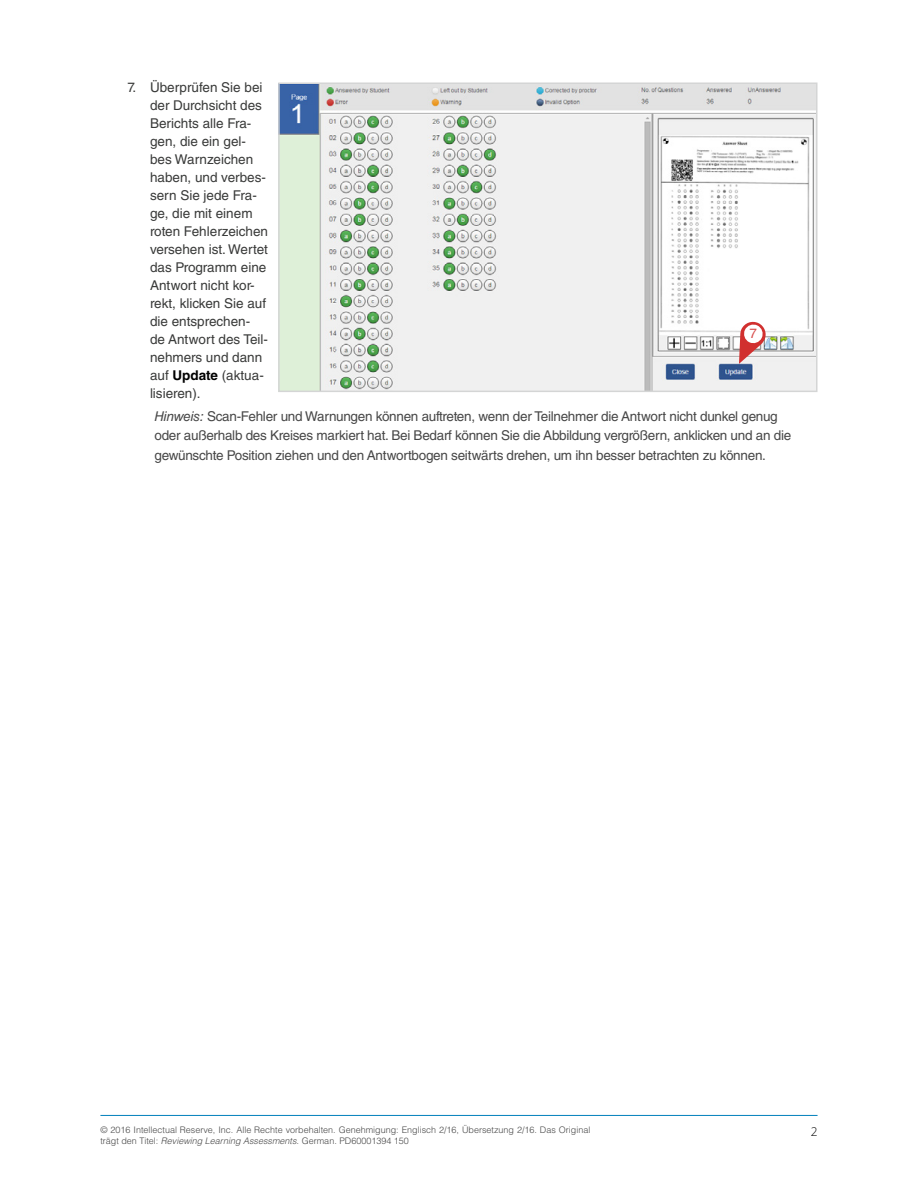
<style>
.page{position:relative;width:918px;height:1188px;background:#fff}
.page>*{position:absolute;margin:0;border:0;box-sizing:border-box;transform-origin:0 0}
.para_numberedList{font:13.5px/18px "Helveticalds Lat";color:#393a39}
.para_note{font:13.5px/19.5px "Helveticalds Lat";letter-spacing:-.02em;color:#474747}
.para_numbers{font:13.5px "Helveticalds Lat";color:#d84f4e}
.t1{font:300 12px "Zoramlds Lat";color:#000}
.t2{font:300 9px/10.8px "Helveticalds Lat";color:#474747}
.s1{font-weight:700;color:#000}
.s2{font-style:italic}
</style>
<div class="page">
<hr style="left:100px;top:1115px;width:718px;height:1px;background:#0080bb">
<img style="left:281px;top:85px;width:534px;height:304px">
<div style="left:278px;top:82px;width:540px;height:310px;border:2px solid #d4d5d5"></div>
<svg style="left:739px;top:320px;width:28px;height:44px"></svg>
<p class="para_numberedList" style="left:150px;top:78px;width:120px;text-indent:-22px">7. Überprüfen Sie bei der Durchsicht des<br>Berichts alle Fra&shy;gen, die ein gel&shy;bes Warnzeichen haben, und verbes&shy;sern Sie jede Fra&shy;ge, die mit einem roten Fehlerzeichen versehen ist. Wertet das Programm eine<br>Antwort nicht kor&shy;rekt, klicken Sie auf die entsprechen&shy;de Antwort des Teil&shy;nehmers und dann auf <span class="s1">Update</span> (aktua&shy;lisieren).</p>
<p class="para_note" style="left:154px;top:406px;width:638px"><span class="s2">Hinweis:</span> Scan-Fehler und Warnungen können auftreten, wenn der Teilnehmer die Antwort nicht dunkel genug oder außerhalb des Kreises markiert hat. Bei Bedarf können Sie die Abbildung vergrößern, anklicken und an die gewünschte Position ziehen und den Antwortbogen seitwärts drehen, um ihn besser betrachten zu können.</p>
<p class="para_numbers" style="left:749px;top:323px;width:9px">7</p>
<p class="t2" style="left:100px;top:1124px;width:491px">© 2016 Intellectual Reserve, Inc. Alle Rechte vorbehalten. Genehmigung: Englisch 2/16, Übersetzung 2/16. Das Original trägt den Titel: <span class="s2">Reviewing Learning Assessments.</span> German. PD60001394 150</p>
<p class="t1" style="left:811px;top:1123px;width:8px">2</p>
</div>
